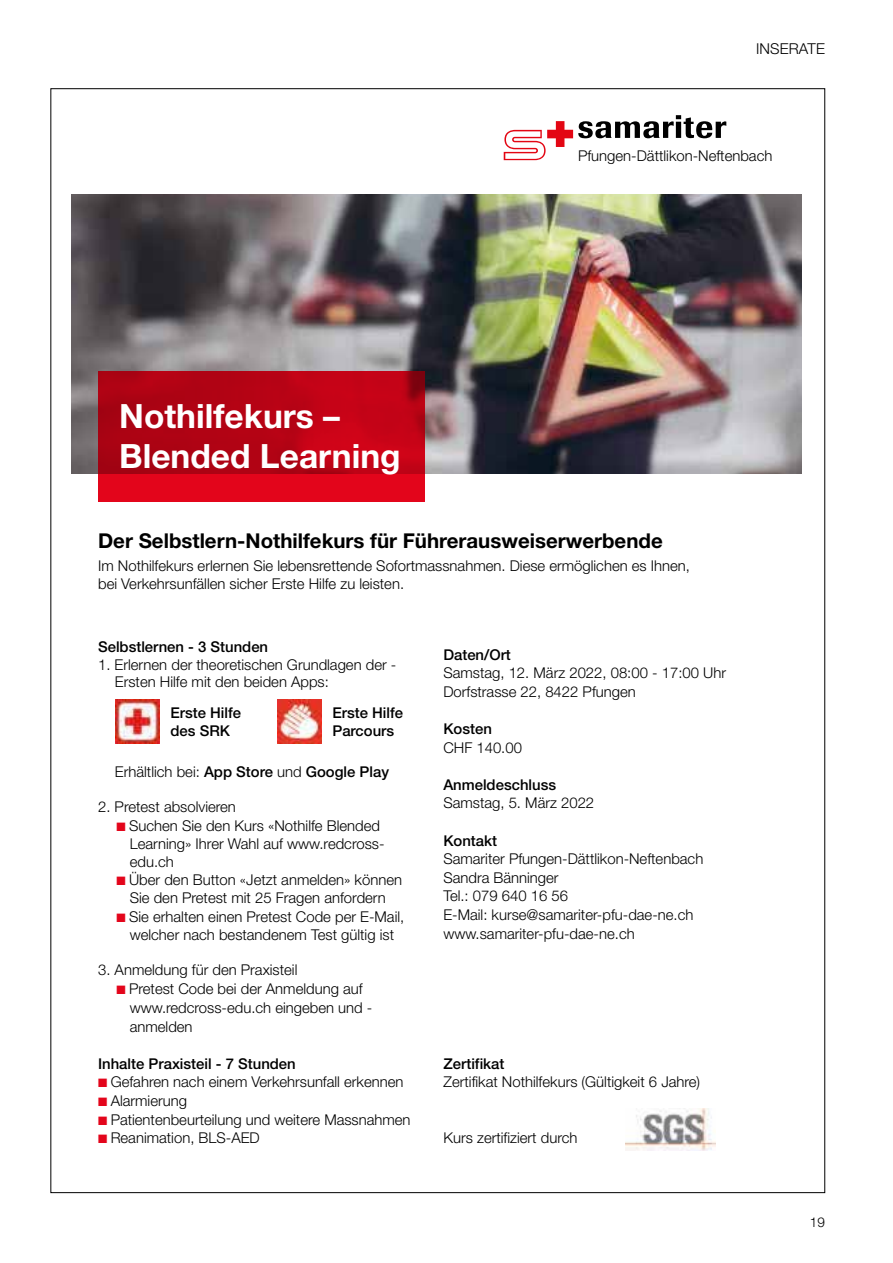
<style>
.page{position:relative;width:893px;height:1263px;background:#fff}
.page>*{position:absolute;margin:0;border:0;box-sizing:border-box;transform-origin:0 0}
.t1{font:700 33.45px/39.2px "Helvetica Neue LT Std";color:#fff}
.t2{font:700 20.4px "Helvetica Neue LT Std";color:#000}
.t3{font:300 15px "Helvetica Neue LT Pro";letter-spacing:.01em;color:#000}
.t4{font:300 14.85px/18.6px "Helvetica Neue LT Std";color:#000}
.t5{font:500 14.85px/17.5px "Helvetica Neue LT Std";color:#000}
.t6{font:300 13.5px "Helvetica Neue LT Pro";color:#000}
.s1{font-weight:300}
.s2{color:#e3051b}
</style>
<div class="page">
<img style="left:72px;top:195px;width:730px;height:279px">
<div style="left:98px;top:371px;width:327px;height:130px;background:#e3051b;opacity:.5"></div>
<svg style="left:504px;top:115px;width:222px;height:45px"></svg>
<img style="left:116px;top:700px;width:44px;height:44px">
<img style="left:278px;top:700px;width:44px;height:44px">
<img style="left:625px;top:1108px;width:90px;height:43px">
<p class="t3" style="left:756px;top:40px;width:70px">INSERATE</p>
<h1 class="t1" style="left:119px;top:400px;width:283px">Nothilfekurs –<br>Blended Learning</h1>
<p class="t4" style="left:578px;top:148px;width:196px">Pfungen-Dättlikon-Neftenbach</p>
<h2 class="t2" style="left:98px;top:527px;width:566px">Der Selbstlern-Nothilfekurs für Führerausweiserwerbende</h2>
<p class="t4" style="left:98px;top:558px;width:593px;line-height:17.9px">Im Nothilfekurs erlernen Sie lebensrettende Sofortmassnahmen. Diese ermöglichen es Ihnen, bei Verkehrsunfällen sicher Erste Hilfe zu leisten.</p>
<p class="t5" style="left:98px;top:639px;width:172px">Selbstlernen - 3 Stunden</p>
<p class="t4" style="left:115px;top:657px;width:283px;line-height:17.9px;text-indent:-17px">1. Erlernen der theoretischen Grundlagen der -<br>Ersten Hilfe mit den beiden Apps:</p>
<p class="t5" style="left:170px;top:705px;width:72px">Erste Hilfe des SRK</p>
<p class="t5" style="left:332px;top:705px;width:72px">Erste Hilfe<br>Parcours</p>
<p class="t5" style="left:115px;top:764px;width:276px"><span class="s1">Erhältlich bei:</span> App Store <span class="s1">und</span> Google Play</p>
<p class="t4" style="left:98px;top:799px;width:139px">2. Pretest absolvieren</p>
<p class="t4" style="left:130px;top:818px;width:256px;line-height:17.9px;text-indent:-13px"><span class="s2">■</span> Suchen Sie den Kurs «Nothilfe Blended<br>Learning» Ihrer Wahl auf www.redcross&shy;edu.ch</p>
<p class="t4" style="left:117px;top:873px;width:287px;line-height:17.9px;text-align:center"><span class="s2">■</span> Über den Button «Jetzt anmelden» können<br>Sie den Pretest mit 25 Fragen anfordern</p>
<p class="t4" style="left:117px;top:909px;width:289px;line-height:17.9px;text-align:center"><span class="s2">■</span> Sie erhalten einen Pretest Code per E-Mail, welcher nach bestandenem Test gültig ist</p>
<p class="t4" style="left:98px;top:962px;width:201px">3. Anmeldung für den Praxisteil</p>
<p class="t4" style="left:130px;top:981px;width:244px;text-indent:-13px"><span class="s2">■</span> Pretest Code bei der Anmeldung auf www.redcross-edu.ch eingeben und - anmelden</p>
<p class="t5" style="left:98px;top:1056px;width:199px">Inhalte Praxisteil - 7 Stunden</p>
<p class="t4" style="left:98px;top:1074px;width:307px"><span class="s2">■</span> Gefahren nach einem Verkehrsunfall erkennen</p>
<p class="t4" style="left:98px;top:1093px;width:90px"><span class="s2">■</span> Alarmierung</p>
<p class="t4" style="left:98px;top:1111px;width:314px"><span class="s2">■</span> Patientenbeurteilung und weitere Massnahmen</p>
<p class="t4" style="left:98px;top:1130px;width:163px"><span class="s2">■</span> Reanimation, BLS-AED</p>
<p class="t5" style="left:443px;top:647px;width:69px">Daten/Ort</p>
<p class="t4" style="left:443px;top:665px;width:284px">Samstag, 12. März 2022, 08:00 - 17:00 Uhr<br>Dorfstrasse 22, 8422 Pfungen</p>
<p class="t5" style="left:443px;top:722px;width:50px">Kosten</p>
<p class="t4" style="left:443px;top:740px;width:80px">CHF 140.00</p>
<p class="t5" style="left:443px;top:777px;width:114px">Anmeldeschluss</p>
<p class="t4" style="left:443px;top:795px;width:152px">Samstag, 5. März 2022</p>
<p class="t5" style="left:443px;top:833px;width:55px">Kontakt</p>
<p class="t4" style="left:443px;top:851px;width:261px">Samariter Pfungen-Dättlikon-Neftenbach<br>Sandra Bänninger<br>Tel.: 079 640 16 56<br>E-Mail: kurse@samariter-pfu-dae-ne.ch www.samariter-pfu-dae-ne.ch</p>
<p class="t5" style="left:444px;top:1056px;width:62px">Zertifikat</p>
<p class="t4" style="left:444px;top:1074px;width:258px">Zertifikat Nothilfekurs (Gültigkeit 6 Jahre)</p>
<p class="t4" style="left:444px;top:1130px;width:135px">Kurs zertifiziert durch</p>
<p class="t6" style="left:810px;top:1214px;width:17px">19</p>
</div>
